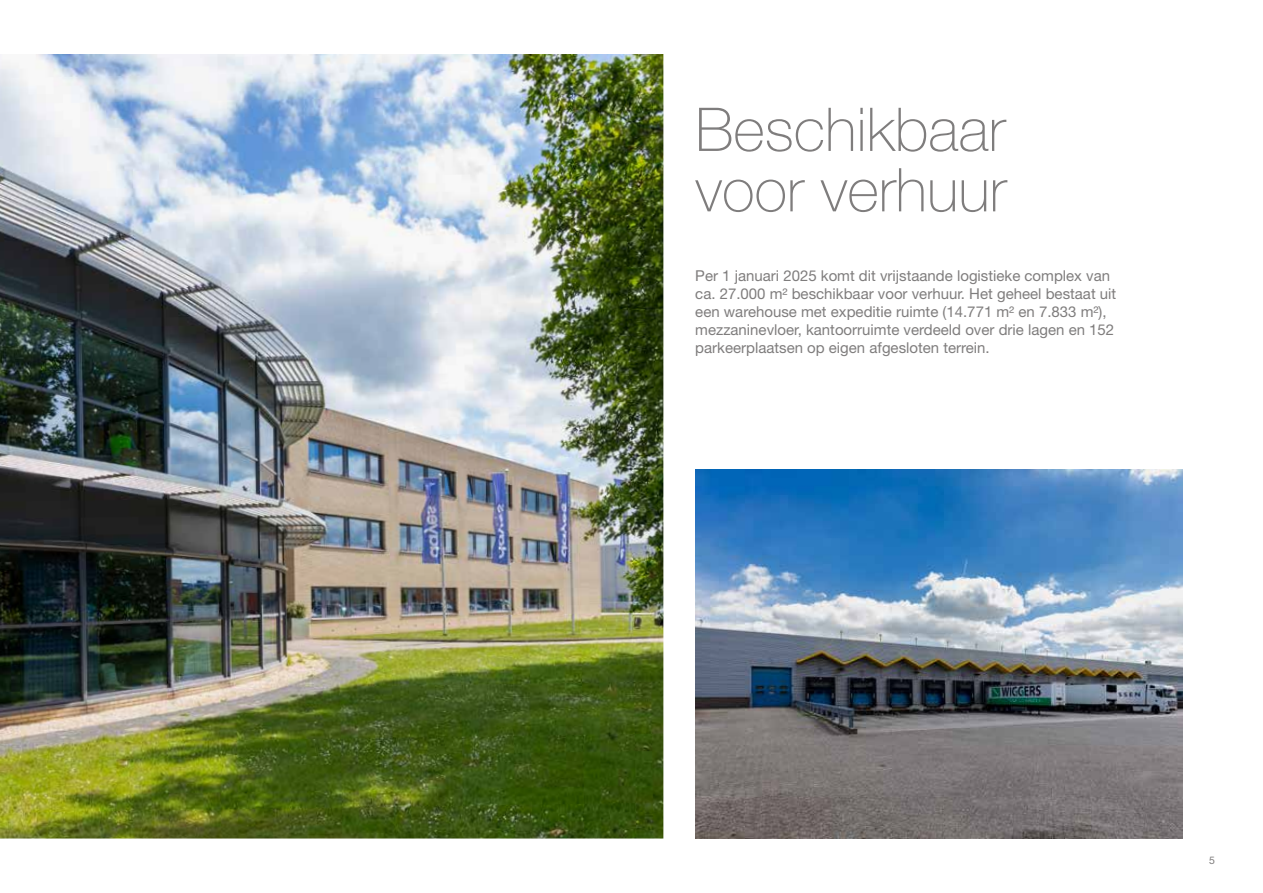
<style>
.page{position:relative;width:1263px;height:893px;background:#fff}
.page>*{position:absolute;margin:0;border:0;box-sizing:border-box;transform-origin:0 0}
.t1{font:100 60.45px/60.4px "Helvetica Neue LT Std";color:#7f7d7d}
.t2{font:15px/18px "Helvetica Neue LT Std";color:#7f7d7d}
.t3{font:10.5px "Helvetica Neue LT Std";color:#7f7d7d}
</style>
<div class="page">
<img style="left:0;top:54px;width:663px;height:784px">
<img style="left:695px;top:469px;width:487px;height:370px">
<h1 class="t1" style="left:695px;top:99px;width:313px">Beschikbaar voor verhuur</h1>
<p class="t2" style="left:695px;top:267px;width:422px">Per 1 januari 2025 komt dit vrijstaande logistieke complex van ca. 27.000 m² beschikbaar voor verhuur. Het geheel bestaat uit een warehouse met expeditie ruimte (14.771 m² en 7.833 m²), mezzaninevloer, kantoorruimte verdeeld over drie lagen en 152 parkeerplaatsen op eigen afgesloten terrein.</p>
<p class="t3" style="left:1209px;top:853px;width:7px">5</p>
</div>
